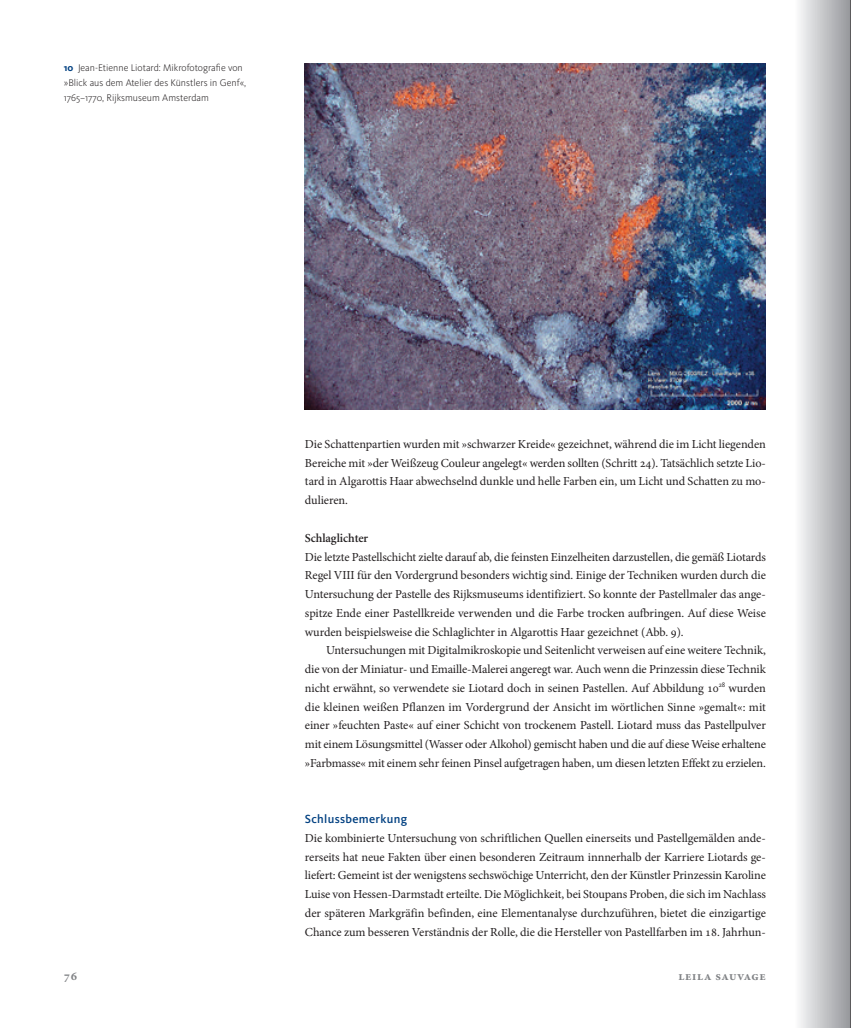
<style>
.page{position:relative;width:851px;height:1028px;background:#fff}
.page>*{position:absolute;margin:0;border:0;box-sizing:border-box;transform-origin:0 0}
.t1{font:12.25px/18.8px "Minion Pro";letter-spacing:-.01em;color:#231f20;text-align:justify}
.t2{font:500 12.25px "Kievit Offc";letter-spacing:.025em;color:#014081}
.t3{font:700 12.25px "Minion Pro";letter-spacing:.05em;color:#808285}
.t4{font:600 12.25px "Minion";letter-spacing:-.005em;color:#231f20}
.t5{font:300 10px/15px "Kievit Pro";color:#231f20}
.s1{font-family:"Kievit Sc Offc";font-weight:700;color:#014081}
</style>
<div class="page">
<hr style="left:850px;top:0;width:1px;height:1028px;background:#231f20">
<img style="left:305px;top:64px;width:460px;height:345px">
<p class="t5" style="left:64px;top:61px;width:184px"><span class="s1">10</span> Jean-Etienne Liotard: Mikrofotografie von »Blick aus dem Atelier des Künstlers in Genf«,<br>1765–1770, Rijksmuseum Amsterdam</p>
<p class="t3" style="left:64px;top:971px;width:15px">76</p>
<p class="t1" style="left:305px;top:436px;width:462px">Die Schattenpartien wurden mit »schwarzer Kreide« gezeichnet, während die im Licht liegenden Bereiche mit »der Weißzeug Couleur angelegt« werden sollten (Schritt 24). Tatsächlich setzte Lio&shy;tard in Algarottis Haar abwechselnd dunkle und helle Farben ein, um Licht und Schatten zu mo&shy;dulieren.</p>
<p class="t4" style="left:305px;top:533px;width:65px">Schlaglichter</p>
<p class="t1" style="left:305px;top:548px;width:462px">Die letzte Pastellschicht zielte darauf ab, die feinsten Einzelheiten darzustellen, die gemäß Liotards Regel VIII für den Vordergrund besonders wichtig sind. Einige der Techniken wurden durch die Untersuchung der Pastelle des Rijksmuseums identifiziert. So konnte der Pastellmaler das ange&shy;spitze Ende einer Pastellkreide verwenden und die Farbe trocken aufbringen. Auf diese Weise wurden beispielsweise die Schlaglichter in Algarottis Haar gezeichnet (Abb. 9).</p>
<p class="t1" style="left:305px;top:642px;width:462px;text-indent:21px">Untersuchungen mit Digitalmikroskopie und Seitenlicht verweisen auf eine weitere Technik, die von der Miniatur- und Emaille-Malerei angeregt war. Auch wenn die Prinzessin diese Technik nicht erwähnt, so verwendete sie Liotard doch in seinen Pastellen. Auf Abbildung 10<sup>28</sup> wurden die kleinen weißen Pflanzen im Vordergrund der Ansicht im wörtlichen Sinne »gemalt«: mit einer »feuchten Paste« auf einer Schicht von trockenem Pastell. Liotard muss das Pastellpulver mit einem Lösungsmittel (Wasser oder Alkohol) gemischt haben und die auf diese Weise erhaltene »Farbmasse« mit einem sehr feinen Pinsel aufgetragen haben, um diesen letzten Effekt zu erzielen.</p>
<p class="t2" style="left:305px;top:812px;width:104px">Schlussbemerkung</p>
<p class="t1" style="left:305px;top:829px;width:462px">Die kombinierte Untersuchung von schriftlichen Quellen einerseits und Pastellgemälden ande&shy;rerseits hat neue Fakten über einen besonderen Zeitraum innnerhalb der Karriere Liotards ge&shy;liefert: Gemeint ist der wenigstens sechswöchige Unterricht, den der Künstler Prinzessin Karoline Luise von Hessen-Darmstadt erteilte. Die Möglichkeit, bei Stoupans Proben, die sich im Nachlass der späteren Markgräfin befinden, eine Elementanalyse durchzuführen, bietet die einzigartige Chance zum besseren Verständnis der Rolle, die die Hersteller von Pastellfarben im 18. Jahrhun-</p>
<p class="t3" style="left:678px;top:971px;width:89px">Leila Sauvage</p>
</div>
